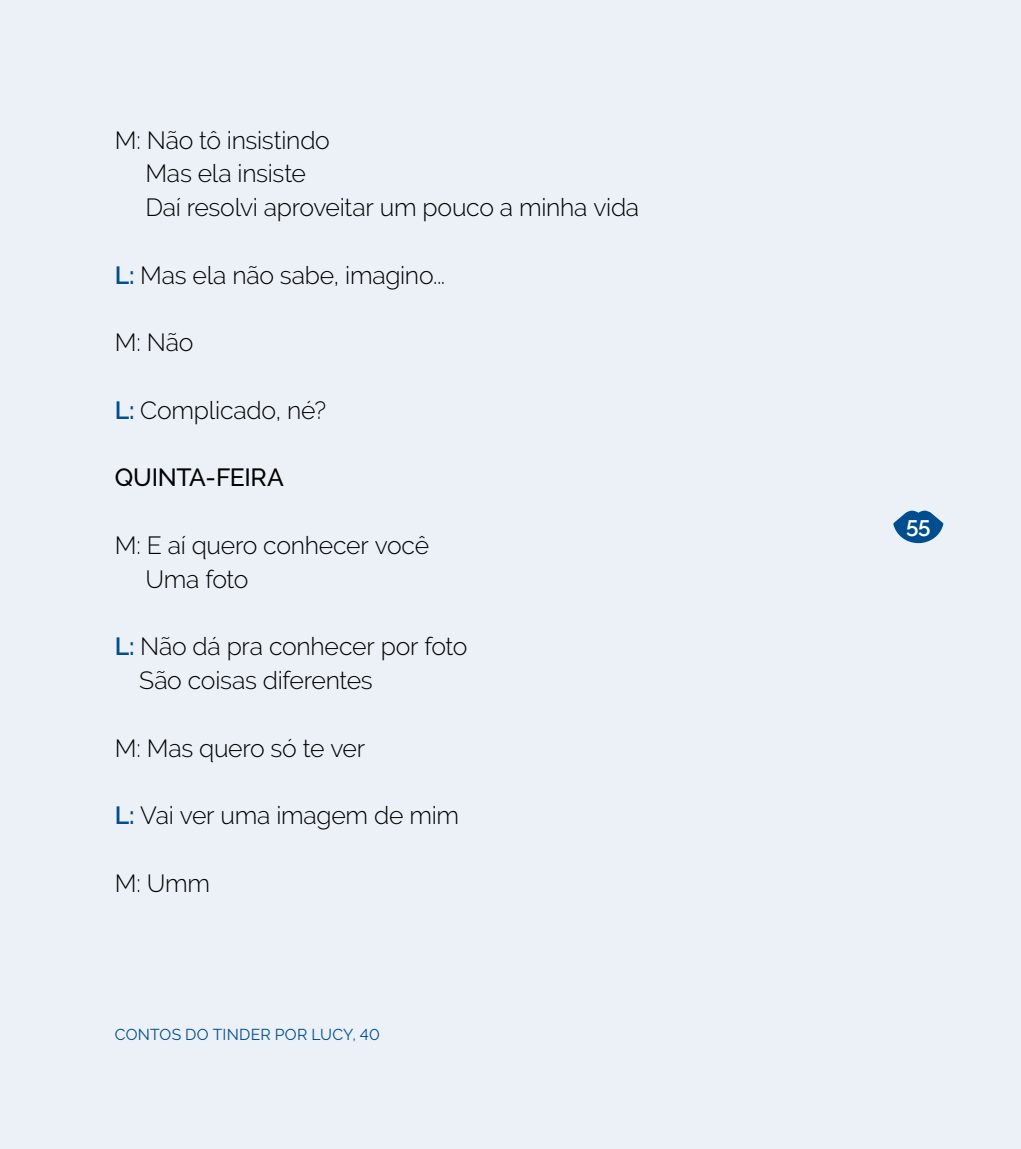
<style>
.page{position:relative;width:1021px;height:1149px;background:#fff}
.page>*{position:absolute;margin:0;border:0;box-sizing:border-box;transform-origin:0 0}
.t1{font:300 24.75px/33.8px "Raleway";letter-spacing:-.01em;color:#000}
.t2{font:500 24.75px "Raleway";letter-spacing:-.01em;color:#000}
.t3{font:600 22.5px "Raleway";color:#fff}
.t4{font:15.75px "Raleway";letter-spacing:.02em;color:#004d90}
.s1{font-weight:600;color:#004d90}
</style>
<div class="page">
<div style="left:0;top:0;width:1020px;height:1148px;background:#ebf1f6"></div>
<svg style="left:893px;top:510px;width:50px;height:33px"></svg>
<p class="t1" style="left:145px;top:123px;width:495px;text-indent:-31px">M: Não tô insistindo<br>Mas ela insiste<br>Daí resolvi aproveitar um pouco a minha vida</p>
<p class="t1" style="left:115px;top:258px;width:332px"><span class="s1">L:</span> Mas ela não sabe, imagino...</p>
<p class="t1" style="left:115px;top:325px;width:80px">M: Não</p>
<p class="t1" style="left:115px;top:393px;width:213px"><span class="s1">L:</span> Complicado, né?</p>
<p class="t2" style="left:115px;top:463px;width:171px">QUINTA-FEIRA</p>
<p class="t1" style="left:145px;top:528px;width:285px;text-indent:-31px">M: E aí quero conhecer você<br>Uma foto</p>
<p class="t1" style="left:139px;top:629px;width:329px;text-indent:-24px"><span class="s1">L:</span> Não dá pra conhecer por foto<br>São coisas diferentes</p>
<p class="t1" style="left:115px;top:730px;width:252px">M: Mas quero só te ver</p>
<p class="t1" style="left:115px;top:798px;width:346px"><span class="s1">L:</span> Vai ver uma imagem de mim</p>
<p class="t1" style="left:115px;top:865px;width:97px">M: Umm</p>
<p class="t4" style="left:115px;top:1025px;width:266px">CONTOS DO TINDER POR LUCY, 40</p>
<p class="t3" style="left:906px;top:512px;width:26px">55</p>
</div>
